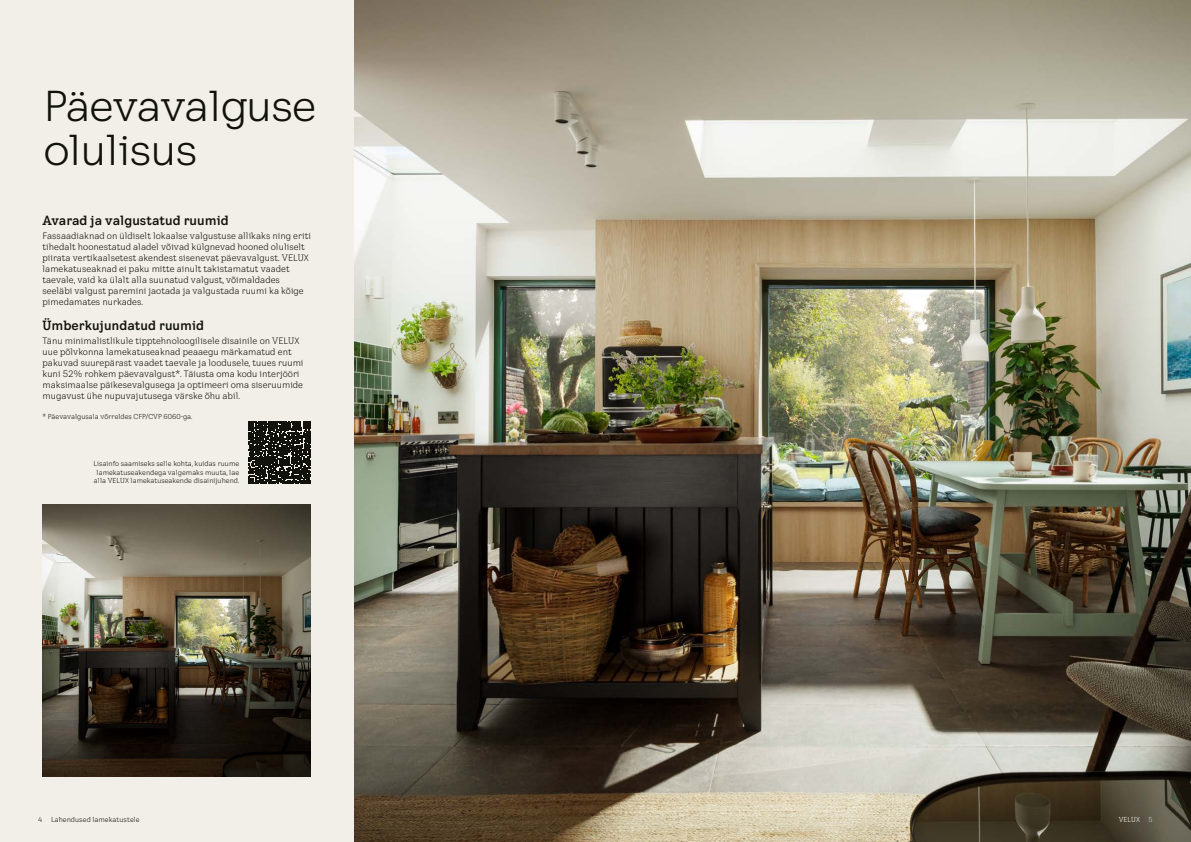
<style>
.page{position:relative;width:1191px;height:842px;background:#fff}
.page>*{position:absolute;margin:0;border:0;box-sizing:border-box;transform-origin:0 0}
.t1{font:42px/44px "VELUX Transform Headline";letter-spacing:-.02em;color:#12120d}
.t2{font:700 13px "VELUX Transform";color:#12120d}
.t3{font:9px/11px "VELUX Transform";color:#12120d}
.t4{font:7px/8.4px "VELUX Transform";color:#12120d;text-align:center}
.t5{font:7px "VELUX Transform";color:#fff}
.s1{color:#12120d}
</style>
<div class="page">
<img style="left:353px;top:0;width:838px;height:842px">
<div style="left:0;top:0;width:353px;height:842px;background:#f1efe7"></div>
<img style="left:43px;top:504px;width:268px;height:273px">
<svg style="left:248px;top:421px;width:63px;height:62px;background:#302f2a"></svg>
<h1 class="t1" style="left:44px;top:83px;width:274px">Päevavalguse olulisus</h1>
<h2 class="t2" style="left:43px;top:212px;width:188px">Avarad ja valgustatud ruumid</h2>
<p class="t3" style="left:43px;top:230px;width:270px">Fassaadiaknad on üldiselt lokaalse valgustuse allikaks ning eriti tihedalt hoonestatud aladel võivad külgnevad hooned oluliselt piirata vertikaalsetest akendest sisenevat päevavalgust. VELUX lamekatuseaknad ei paku mitte ainult takistamatut vaadet taevale, vaid ka ülalt alla suunatud valgust, võimaldades seeläbi valgust paremini jaotada ja valgustada ruumi ka kõige pimedamates nurkades.</p>
<h2 class="t2" style="left:43px;top:318px;width:163px">Ümberkujundatud ruumid</h2>
<p class="t3" style="left:43px;top:335px;width:262px">Tänu minimalistlikule tipptehnoloogilisele disainile on VELUX uue põlvkonna lamekatuseaknad peaaegu märkamatud ent pakuvad suurepärast vaadet taevale ja loodusele, tuues ruumi kuni 52% rohkem päevavalgust*. Täiusta oma kodu interjööri maksimaalse päikesevalgusega ja optimeeri oma siseruumide mugavust ühe nupuvajutusega värske õhu abil.</p>
<p class="t4" style="left:43px;top:412px;width:151px">* Päevavalgusala võrreldes CFP/CVP 6060-ga.</p>
<p class="t4" style="left:94px;top:459px;width:147px">Lisainfo saamiseks selle kohta, kuidas ruume lamekatuseakendega valgemaks muuta, lae alla VELUX lamekatuseakende disainijuhend.</p>
<p class="t4" style="left:38px;top:815px;width:103px">4 Lahendused lamekatustele</p>
<p class="t5" style="left:1118px;top:815px;width:36px">VELUX <span class="s1">5</span></p>
</div>
